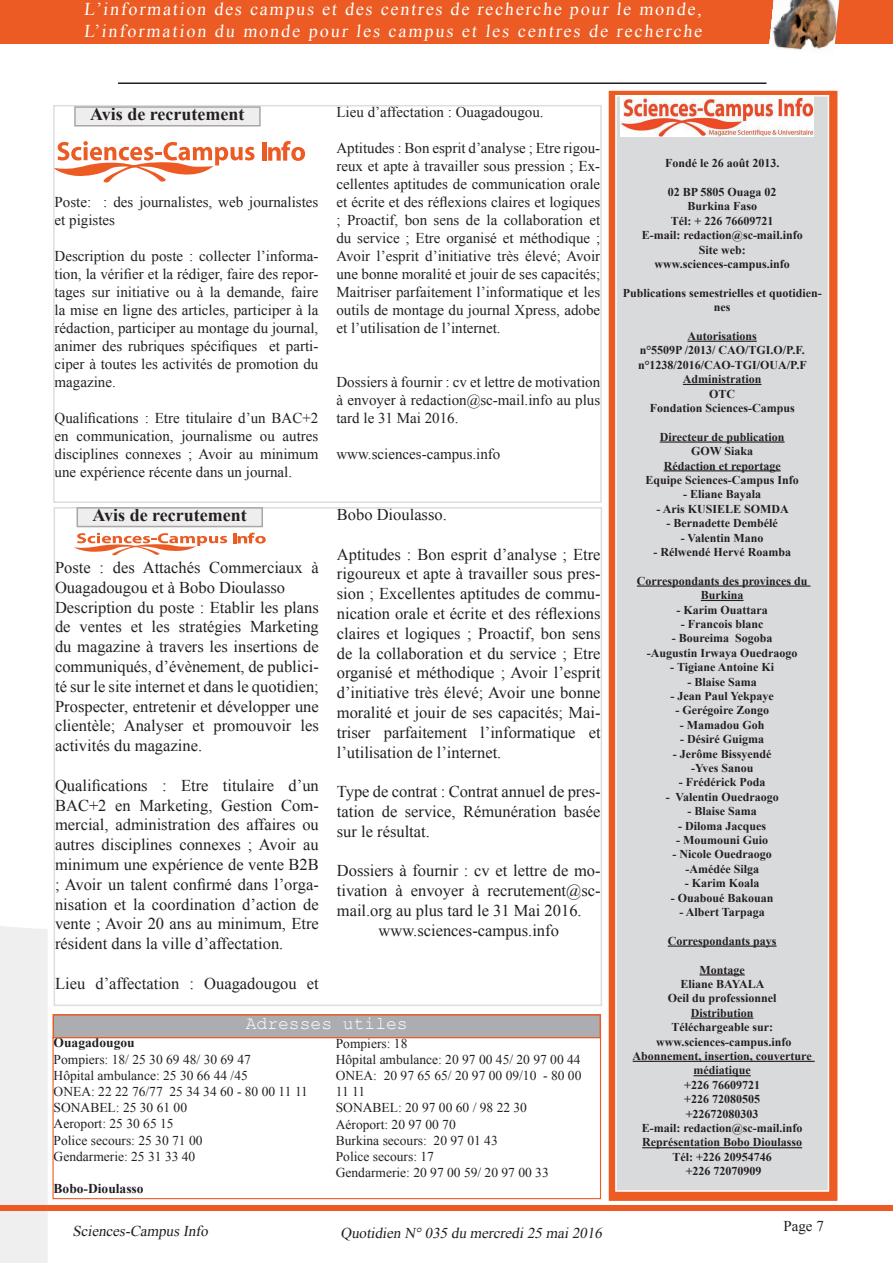
<style>
.page{position:relative;width:893px;height:1263px;background:#fff}
.page>*{position:absolute;margin:0;border:0;box-sizing:border-box;transform-origin:0 0}
.t1{font:18px/21.6px "Times New Roman";letter-spacing:.105em;color:#fff}
.t2{font:700 18px "Times New Roman";color:#231f20}
.t3{font:18px "Rod";color:#fff}
.t4{font:16.5px/19.8px "Times New Roman";color:#231f20;text-align:justify}
.t5{font:15px/18px "Times New Roman";color:#231f20;text-align:justify}
.t6{font:italic 15px "Times New Roman";color:#231f20}
.t7{font:13.5px/16.2px "Times New Roman";color:#231f20}
.t8{font:700 13.5px "Times New Roman";color:#231f20}
.t9{font:700 12px/14.4px "Times New Roman";color:#231f20;text-align:center}
</style>
<div class="page">
<svg style="left:0;top:43px;width:48px;height:1220px"></svg>
<div style="left:608px;top:90px;width:230px;height:1111px;background:#eb5b23"></div>
<div style="left:607px;top:89px;width:232px;height:1113px;border:2px solid #fffefa"></div>
<div style="left:616px;top:96px;width:212px;height:1095px;background:#d9dadc"></div>
<hr style="left:687px;top:341px;width:70px;height:1px;background:#231f20">
<hr style="left:683px;top:384px;width:78px;height:1px;background:#231f20">
<hr style="left:660px;top:441px;width:125px;height:2px;background:#231f20">
<hr style="left:664px;top:470px;width:117px;height:1px;background:#231f20">
<hr style="left:637px;top:585px;width:173px;height:2px;background:#231f20">
<hr style="left:701px;top:600px;width:42px;height:1px;background:#231f20">
<hr style="left:668px;top:945px;width:109px;height:2px;background:#231f20">
<hr style="left:699px;top:974px;width:46px;height:1px;background:#231f20">
<hr style="left:691px;top:1017px;width:62px;height:2px;background:#231f20">
<hr style="left:633px;top:1061px;width:182px;height:1px;background:#231f20">
<hr style="left:693px;top:1075px;width:58px;height:1px;background:#231f20">
<hr style="left:642px;top:1147px;width:160px;height:1px;background:#231f20">
<img style="left:621px;top:98px;width:193px;height:38px">
<div style="left:615px;top:95px;width:214px;height:1097px;border:2px solid #fffefa"></div>
<div style="left:0;top:1205px;width:893px;height:6px;background:#eb5b23"></div>
<hr style="left:118px;top:82px;width:648px;height:2px;background:#231f20">
<div style="left:0;top:0;width:893px;height:43px;background:#eb5b23"></div>
<img style="left:768px;top:0;width:71px;height:50px">
<div style="left:53px;top:1015px;width:547px;height:23px;background:#acadb1"></div>
<div style="left:53px;top:1014px;width:548px;height:25px;border:2px solid #eb5b23"></div>
<div style="left:53px;top:1037px;width:548px;height:162px;border:1px solid #eb5b23"></div>
<div style="left:53px;top:105px;width:549px;height:398px;border:2px solid #dcdddf"></div>
<div style="left:75px;top:107px;width:185px;height:19px;background:#eeeeef"></div>
<div style="left:74px;top:106px;width:187px;height:20px;border:2px solid #aba6a4"></div>
<svg style="left:54px;top:141px;width:201px;height:42px"></svg>
<hr style="left:262px;top:142px;width:4px;height:19px;background:#eb5b23">
<svg style="left:268px;top:141px;width:37px;height:20px"></svg>
<div style="left:54px;top:507px;width:548px;height:499px;border:2px solid #dcdddf"></div>
<div style="left:77px;top:508px;width:185px;height:18px;background:#eeeeef"></div>
<div style="left:77px;top:507px;width:186px;height:20px;border:2px solid #aba6a4"></div>
<svg style="left:74px;top:533px;width:153px;height:23px"></svg>
<svg style="left:233px;top:533px;width:33px;height:10px"></svg>
<p class="t1" style="left:84px;top:-2px;width:622px">L’information des campus et des centres de recherche pour le monde,<br>L’information du monde pour les campus et les centres de recherche</p>
<p class="t2" style="left:90px;top:101px;width:156px">Avis de recrutement</p>
<p class="t5" style="left:55px;top:192px;width:265px">Poste: : des journalistes, web journalistes et pigistes</p>
<p class="t5" style="left:55px;top:246px;width:265px">Description du poste : collecter l’informa&shy;tion, la vérifier et la rédiger, faire des repor&shy;tages sur initiative ou à la demande, faire la mise en ligne des articles, participer à la rédaction, participer au montage du journal, animer des rubriques spécifiques et parti&shy;ciper à toutes les activités de promotion du magazine.</p>
<p class="t5" style="left:55px;top:408px;width:265px">Qualifications : Etre titulaire d’un BAC+2 en communication, journalisme ou autres disciplines connexes ; Avoir au minimum une expérience récente dans un journal.</p>
<p class="t2" style="left:93px;top:502px;width:156px">Avis de recrutement</p>
<p class="t4" style="left:55px;top:557px;width:265px;text-align:left">Poste : des Attachés Commerciaux à Ouagadougou et à Bobo Dioulasso Description du poste : Etablir les plans de ventes et les stratégies Marketing du magazine à travers les insertions de communiqués, d’évènement, de publici&shy;té sur le site internet et dans le quotidien; Prospecter, entretenir et développer une clientèle; Analyser et promouvoir les activités du magazine.</p>
<p class="t4" style="left:55px;top:775px;width:265px">Qualifications : Etre titulaire d’un BAC+2 en Marketing, Gestion Com&shy;mercial, administration des affaires ou autres disciplines connexes ; Avoir au minimum une expérience de vente B2B ; Avoir un talent confirmé dans l’orga&shy;nisation et la coordination d’action de vente ; Avoir 20 ans au minimum, Etre résident dans la ville d’affectation.</p>
<p class="t4" style="left:55px;top:973px;width:265px">Lieu d’affectation : Ouagadougou et</p>
<p class="t5" style="left:336px;top:102px;width:209px">Lieu d’affectation : Ouagadougou.</p>
<p class="t5" style="left:336px;top:138px;width:265px">Aptitudes : Bon esprit d’analyse ; Etre rigou&shy;reux et apte à travailler sous pression ; Ex&shy;cellentes aptitudes de communication orale et écrite et des réflexions claires et logiques ; Proactif, bon sens de la collaboration et du service ; Etre organisé et méthodique ; Avoir l’esprit d’initiative très élevé; Avoir une bonne moralité et jouir de ses capacités; Maitriser parfaitement l’informatique et les outils de montage du journal Xpress, adobe et l’utilisation de l’internet.</p>
<p class="t5" style="left:336px;top:372px;width:265px">Dossiers à fournir : cv et lettre de motivation à envoyer à redaction@sc-mail.info au plus tard le 31 Mai 2016.</p>
<p class="t5" style="left:336px;top:444px;width:165px">www.sciences-campus.info</p>
<p class="t4" style="left:337px;top:504px;width:112px">Bobo Dioulasso.</p>
<p class="t4" style="left:337px;top:544px;width:265px">Aptitudes : Bon esprit d’analyse ; Etre rigoureux et apte à travailler sous pres&shy;sion ; Excellentes aptitudes de commu&shy;nication orale et écrite et des réflexions claires et logiques ; Proactif, bon sens de la collaboration et du service ; Etre organisé et méthodique ; Avoir l’esprit d’initiative très élevé; Avoir une bonne moralité et jouir de ses capacités; Mai&shy;triser parfaitement l’informatique et l’utilisation de l’internet.</p>
<p class="t4" style="left:337px;top:781px;width:265px">Type de contrat : Contrat annuel de pres&shy;tation de service, Rémunération basée sur le résultat.</p>
<p class="t4" style="left:337px;top:860px;width:265px">Dossiers à fournir : cv et lettre de mo-</p>
<p class="t4" style="left:337px;top:880px;width:265px">tivation à envoyer à recrutement@sc-</p>
<p class="t4" style="left:337px;top:900px;width:246px">mail.org au plus tard le 31 Mai 2016.</p>
<p class="t4" style="left:379px;top:920px;width:182px">www.sciences-campus.info</p>
<p class="t3" style="left:246px;top:1014px;width:164px">Adresses utiles</p>
<p class="t8" style="left:54px;top:1033px;width:83px">Ouagadougou</p>
<p class="t7" style="left:54px;top:1050px;width:256px">Pompiers: 18/ 25 30 69 48/ 30 69 47<br>Hôpital ambulance: 25 30 66 44 /45<br>ONEA: 22 22 76/77 25 34 34 60 - 80 00 11 11<br>SONABEL: 25 30 61 00<br>Aeroport: 25 30 65 15<br>Police secours: 25 30 71 00<br>Gendarmerie: 25 31 33 40</p>
<p class="t8" style="left:54px;top:1179px;width:92px">Bobo-Dioulasso</p>
<p class="t7" style="left:336px;top:1034px;width:247px">Pompiers: 18<br>Hôpital ambulance: 20 97 00 45/ 20 97 00 44<br>ONEA: 20 97 65 65/ 20 97 00 09/10 - 80 00<br>11 11<br>SONABEL: 20 97 00 60 / 98 22 30<br>Aéroport: 20 97 00 70<br>Burkina secours: 20 97 01 43<br>Police secours: 17<br>Gendarmerie: 20 97 00 59/ 20 97 00 33</p>
<p class="t6" style="left:73px;top:1220px;width:140px">Sciences-CampusInfo</p>
<p class="t6" style="left:341px;top:1222px;width:266px">Quotidien N° 035 du mercredi25 mai2016</p>
<p class="t9" style="left:665px;top:156px;width:116px">Fondé le 26 août 2013.</p>
<p class="t9" style="left:642px;top:184px;width:162px">02 BP 5805 Ouaga 02<br>Burkina Faso<br>Tél: + 226 76609721<br>E-mail: redaction@sc-mail.info<br>Site web: www.sciences-campus.info</p>
<p class="t9" style="left:623px;top:285px;width:200px">Publications semestrielles et quotidien&shy;nes</p>
<p class="t9" style="left:638px;top:328px;width:170px">Autorisations<br>n°5509P /2013/ CAO/TGI.O/P.F. n°1238/2016/CAO-TGI/OUA/P.F<br>Administration<br>OTC<br>Fondation Sciences-Campus</p>
<p class="t9" style="left:645px;top:429px;width:155px">Directeur de publication<br>GOW Siaka<br>Rédaction et reportage<br>Equipe Sciences-Campus Info</p>
<p class="t9" style="left:683px;top:487px;width:80px">- Eliane Bayala</p>
<p class="t9" style="left:656px;top:501px;width:134px">- Aris KUSIELE SOMDA</p>
<p class="t9" style="left:667px;top:516px;width:113px">- Bernadette Dembélé</p>
<p class="t9" style="left:681px;top:530px;width:84px">- Valentin Mano</p>
<p class="t9" style="left:653px;top:544px;width:139px">- Rélwendé Hervé Roamba</p>
<p class="t9" style="left:637px;top:573px;width:172px">Correspondants des provinces du<br>Burkina</p>
<p class="t9" style="left:676px;top:602px;width:93px">- Karim Ouattara</p>
<p class="t9" style="left:681px;top:616px;width:84px">- Francois blanc</p>
<p class="t9" style="left:647px;top:631px;width:152px">- Boureima Sogoba -Augustin Irwaya Ouedraogo</p>
<p class="t9" style="left:670px;top:660px;width:105px">- Tigiane Antoine Ki</p>
<p class="t9" style="left:687px;top:674px;width:71px">- Blaise Sama</p>
<p class="t9" style="left:671px;top:688px;width:105px">- Jean Paul Yekpaye</p>
<p class="t9" style="left:675px;top:703px;width:95px">- Gerégoire Zongo</p>
<p class="t9" style="left:680px;top:717px;width:86px">- Mamadou Goh</p>
<p class="t9" style="left:680px;top:732px;width:85px">- Désiré Guigma</p>
<p class="t9" style="left:673px;top:746px;width:100px">- Jerôme Bissyendé -Yves Sanou</p>
<p class="t9" style="left:679px;top:775px;width:88px">- Frédérick Poda</p>
<p class="t9" style="left:666px;top:789px;width:115px">- Valentin Ouedraogo</p>
<p class="t9" style="left:687px;top:804px;width:71px">- Blaise Sama</p>
<p class="t9" style="left:678px;top:818px;width:89px">- Diloma Jacques</p>
<p class="t9" style="left:676px;top:832px;width:94px">- Moumouni Guio</p>
<p class="t9" style="left:672px;top:847px;width:101px">- Nicole Ouedraogo -Amédée Silga</p>
<p class="t9" style="left:685px;top:876px;width:76px">- Karim Koala</p>
<p class="t9" style="left:671px;top:890px;width:104px">- Ouaboué Bakouan</p>
<p class="t9" style="left:679px;top:904px;width:87px">- Albert Tarpaga</p>
<p class="t9" style="left:668px;top:933px;width:110px">Correspondants pays</p>
<p class="t9" style="left:633px;top:962px;width:181px">Montage<br>Eliane BAYALA<br>Oeil du professionnel<br>Distribution<br>Téléchargeable sur: www.sciences-campus.info<br>Abonnement, insertion, couverture médiatique<br>+226 76609721<br>+226 72080505<br>+22672080303<br>E-mail: redaction@sc-mail.info<br>Représentation Bobo Dioulasso<br>Tél: +226 20954746<br>+226 72070909</p>
<p class="t5" style="left:783px;top:1216px;width:42px">Page 7</p>
</div>
